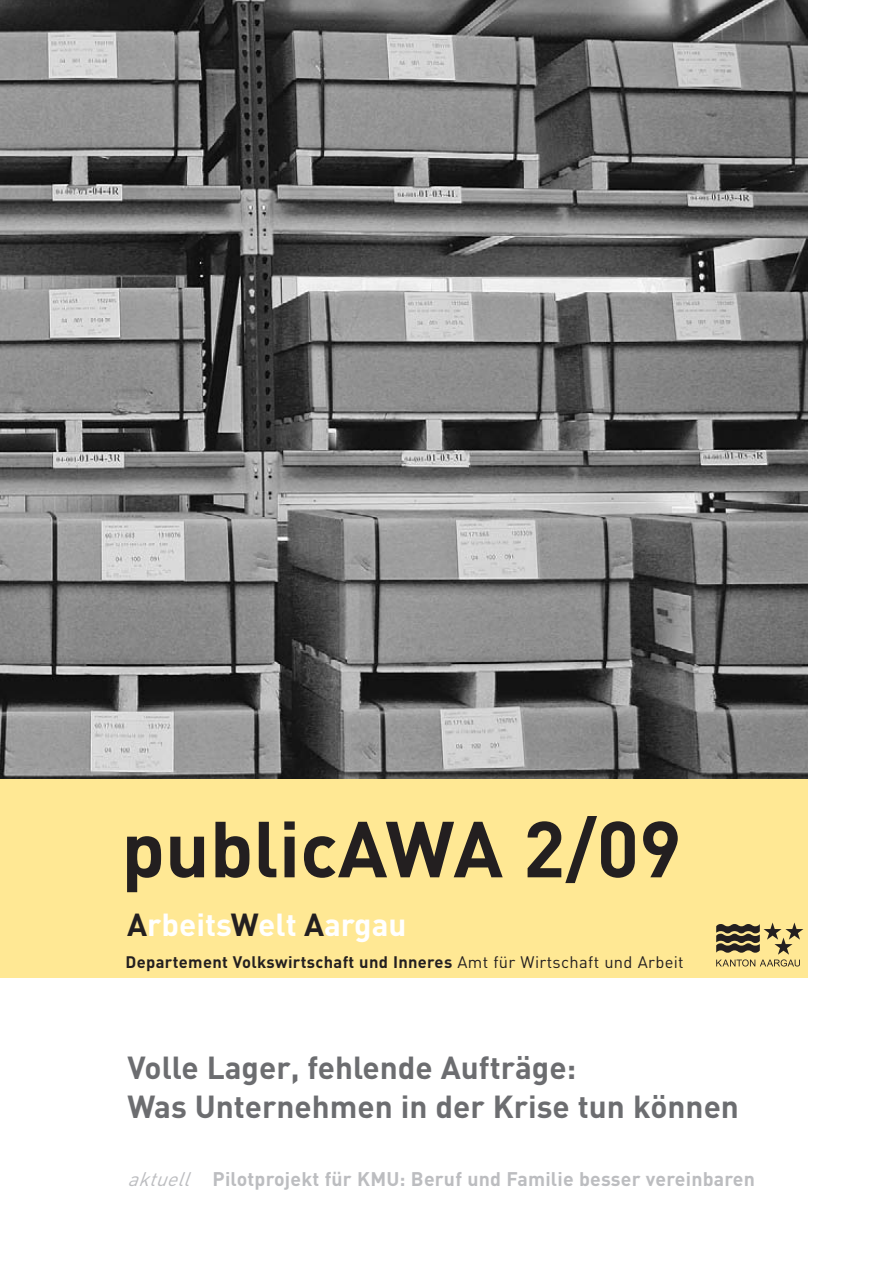
<style>
.page{position:relative;width:893px;height:1263px;background:#fff}
.page>*{position:absolute;margin:0;border:0;box-sizing:border-box;transform-origin:0 0}
.t1{font:700 78px "DIN";color:#231f20}
.t2{font:700 31.5px/39px "DIN";color:#6c6d70}
.t3{font:700 31.5px "DIN";color:#fff}
.t4{font:700 19.5px "DIN";letter-spacing:.01em;color:#bcbdc0}
.t5{font:700 16.5px "DIN";letter-spacing:.02em;color:#231f20}
.s1{color:#231f20}
.s2{font-weight:400}
.s3{font-weight:400;font-style:italic}
</style>
<div class="page">
<img style="left:0;top:0;width:808px;height:779px">
<div style="left:0;top:779px;width:808px;height:199px;background:#ffe894"></div>
<svg style="left:716px;top:922px;width:87px;height:44px"></svg>
<h1 class="t1" style="left:121px;top:798px;width:562px">publicAWA 2/09</h1>
<p class="t3" style="left:127px;top:904px;width:281px"><span class="s1">A</span>rbeits<span class="s1">W</span>elt <span class="s1">A</span>argau</p>
<p class="t5" style="left:126px;top:951px;width:560px">Departement Volkswirtschaft und Inneres <span class="s2">Amt für Wirtschaft und Arbeit</span></p>
<p class="t2" style="left:128px;top:1047px;width:613px">Volle Lager, fehlende Aufträge:<br>Was Unternehmen in der Krise tun können</p>
<p class="t4" style="left:128px;top:1166px;width:629px"><span class="s3">aktuell</span> Pilotprojekt für KMU: Beruf und Familie besser vereinbaren</p>
</div>
